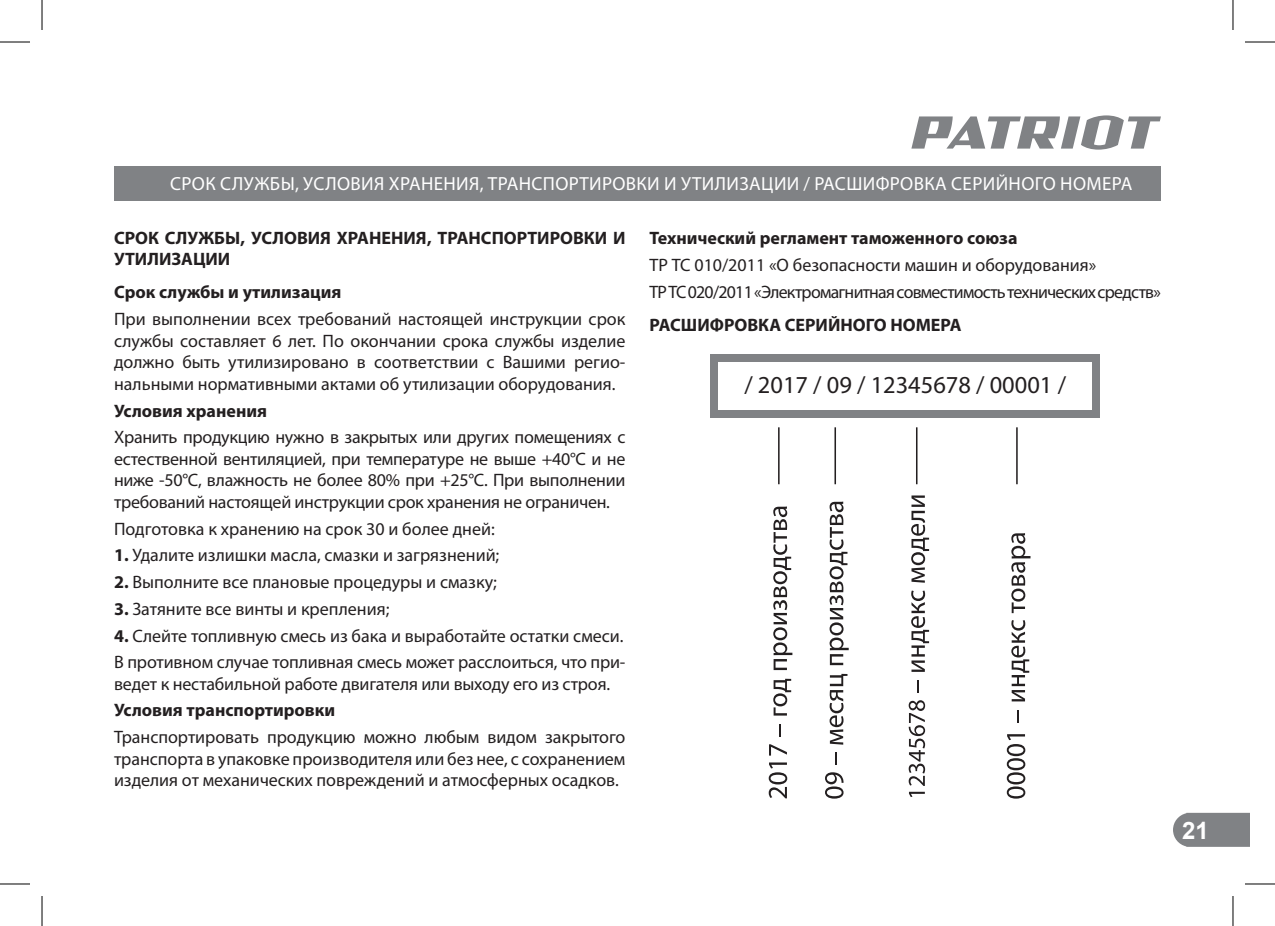
<style>
.page{position:relative;width:1275px;height:926px;background:#fff}
.page>*{position:absolute;margin:0;border:0;box-sizing:border-box;transform-origin:0 0}
.t1{font:24.4px "Myriad Pro";color:#231f20}
.t2{font:700 24px "Arial";color:#fff}
.t3{font:19px "Myriad Pro";letter-spacing:.02em;color:#fff}
.t4{font:18px/21.6px "Myriad Pro";color:#231f20;text-align:justify}
.t5{font:700 18px/21.6px "Myriad Pro";color:#231f20}
.t6{font:18px/27.4px "Myriad Pro";letter-spacing:-.04em;color:#231f20}
.s1{font-weight:700}
</style>
<div class="page">
<svg style="left:1173px;top:813px;width:77px;height:34px;background:#86888b"></svg>
<svg style="left:911px;top:115px;width:250px;height:35px"></svg>
<div style="left:114px;top:166px;width:1047px;height:34px;background:#808285"></div>
<svg style="left:768px;top:762px;width:19px;height:36px"></svg>
<svg style="left:769px;top:744px;width:18px;height:12px"></svg>
<svg style="left:779px;top:724px;width:1px;height:12px"></svg>
<svg style="left:773px;top:679px;width:18px;height:37px"></svg>
<svg style="left:773px;top:506px;width:19px;height:164px"></svg>
<svg style="left:825px;top:772px;width:18px;height:27px"></svg>
<svg style="left:835px;top:752px;width:2px;height:13px"></svg>
<svg style="left:829px;top:674px;width:18px;height:71px"></svg>
<svg style="left:829px;top:502px;width:19px;height:163px"></svg>
<svg style="left:909px;top:792px;width:16px;height:5px"></svg>
<svg style="left:908px;top:700px;width:17px;height:86px"></svg>
<svg style="left:917px;top:680px;width:1px;height:13px"></svg>
<svg style="left:911px;top:590px;width:18px;height:82px"></svg>
<svg style="left:911px;top:495px;width:18px;height:88px"></svg>
<svg style="left:1006px;top:734px;width:19px;height:65px"></svg>
<svg style="left:1017px;top:710px;width:1px;height:12px"></svg>
<svg style="left:1011px;top:620px;width:18px;height:81px"></svg>
<svg style="left:1011px;top:533px;width:19px;height:80px"></svg>
<hr style="left:778px;top:427px;width:1px;height:57px;background:#231f20">
<hr style="left:834px;top:427px;width:2px;height:57px;background:#231f20">
<hr style="left:916px;top:427px;width:1px;height:57px;background:#231f20">
<hr style="left:1016px;top:427px;width:1px;height:57px;background:#231f20">
<div style="left:710px;top:354px;width:389px;height:64px;background:#808285"></div>
<div style="left:718px;top:362px;width:373px;height:48px;background:#fff"></div>
<hr style="left:0;top:42px;width:30px;height:1px;background:#000">
<hr style="left:1245px;top:42px;width:30px;height:1px;background:#000">
<hr style="left:0;top:884px;width:30px;height:1px;background:#000">
<hr style="left:1245px;top:884px;width:30px;height:1px;background:#000">
<hr style="left:42px;top:0;width:1px;height:30px;background:#000">
<hr style="left:42px;top:896px;width:1px;height:30px;background:#000">
<hr style="left:1232px;top:0;width:1px;height:30px;background:#000">
<hr style="left:1232px;top:896px;width:1px;height:30px;background:#000">
<p class="t3" style="left:170px;top:172px;width:963px">СРОК СЛУЖБЫ, УСЛОВИЯ ХРАНЕНИЯ, ТРАНСПОРТИРОВКИ И УТИЛИЗАЦИИ / РАСШИФРОВКА СЕРИЙНОГО НОМЕРА</p>
<p class="t5" style="left:114px;top:227px;width:513px">СРОК СЛУЖБЫ, УСЛОВИЯ ХРАНЕНИЯ, ТРАНСПОРТИРОВКИ И<br>УТИЛИЗАЦИИ</p>
<p class="t5" style="left:114px;top:282px;width:229px">Срок службы и утилизация</p>
<p class="t4" style="left:114px;top:308px;width:513px">При выполнении всех требований настоящей инструкции срок службы составляет 6 лет. По окончании срока службы изделие должно быть утилизировано в соответствии с Вашими регио&shy;нальными нормативными актами об утилизации оборудования.</p>
<p class="t5" style="left:114px;top:400px;width:155px">Условия хранения</p>
<p class="t4" style="left:114px;top:426px;width:513px">Хранить продукцию нужно в закрытых или других помещениях с естественной вентиляцией, при температуре не выше +40°С и не ниже -50°С, влажность не более 80% при +25°С. При выполнении требований настоящей инструкции срок хранения не ограничен.</p>
<p class="t4" style="left:114px;top:518px;width:382px">Подготовка к хранению на срок 30 и более дней:</p>
<p class="t4" style="left:114px;top:544px;width:387px"><span class="s1">1.</span> Удалите излишки масла, смазки и загрязнений;</p>
<p class="t4" style="left:114px;top:571px;width:384px"><span class="s1">2.</span> Выполните все плановые процедуры и смазку;</p>
<p class="t4" style="left:114px;top:598px;width:277px"><span class="s1">3.</span> Затяните все винты и крепления;</p>
<p class="t4" style="left:114px;top:622px;width:513px;line-height:26.6px"><span class="s1">4.</span> Слейте топливную смесь из бака и выработайте остатки смеси.<br>В противном случае топливная смесь может расслоиться, что при-</p>
<p class="t4" style="left:114px;top:673px;width:497px">ведет к нестабильной работе двигателя или выходу его из строя.</p>
<p class="t5" style="left:114px;top:700px;width:223px">Условия транспортировки</p>
<p class="t4" style="left:114px;top:726px;width:513px">Транспортировать продукцию можно любым видом закрытого транспорта в упаковке производителя или без нее, с сохранением изделия от механических повреждений и атмосферных осадков.</p>
<p class="t5" style="left:649px;top:227px;width:370px">Технический регламент таможенного союза</p>
<p class="t6" style="left:649px;top:251px;width:513px">ТР ТС 010/2011 «О безопасности машин и оборудования»<br>TP ТС 020/2011 «Электромагнитная совместимость технических средств»</p>
<p class="t5" style="left:649px;top:315px;width:314px">РАСШИФРОВКА СЕРИЙНОГО НОМЕРА</p>
<h1 class="t1" style="left:744px;top:370px;width:323px">/ 2017 / 09 / 12345678 / 00001 /</h1>
<h2 class="t2" style="left:1182px;top:814px;width:28px">21</h2>
</div>
